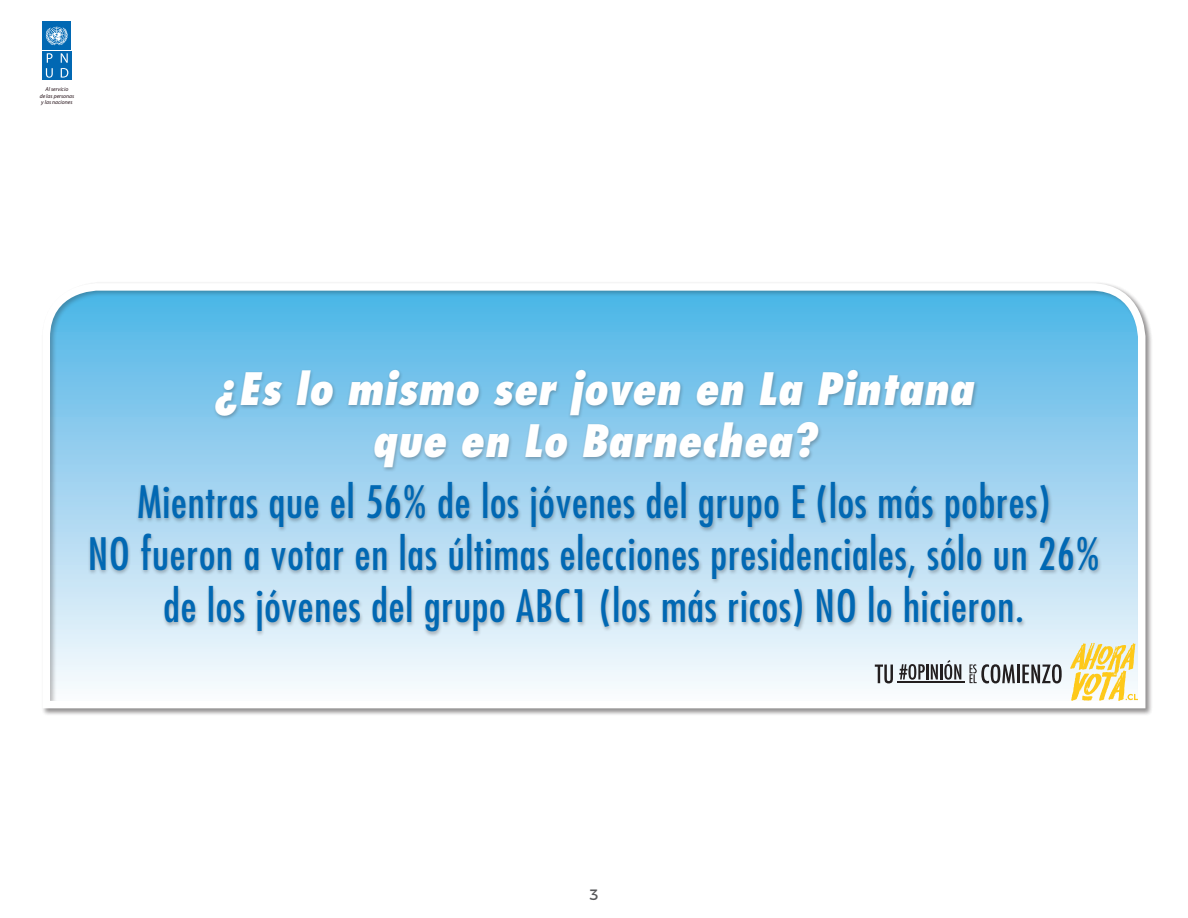
<style>
.page{position:relative;width:1188px;height:918px;background:#fff}
.page>*{position:absolute;margin:0;border:0;box-sizing:border-box;transform-origin:0 0}
.t1{font:condensed 43.5px/52.2px "Futura Std";letter-spacing:.02em;color:#0168b3;text-align:center}
.t2{font:italic 800 condensed 43.5px/52.2px "Futura Std";letter-spacing:.01em;color:#fff;text-align:center}
.t3{font:15px "Montserrat";color:#57585a}
.t4{font:italic 5.7px/6.8px "Myriad Pro";color:#231017;text-align:center}
</style>
<div class="page">
<div style="left:42px;top:51px;width:14px;height:14px;background:#0168b3"></div>
<div style="left:57px;top:51px;width:14px;height:14px;background:#0168b3"></div>
<div style="left:42px;top:66px;width:14px;height:14px;background:#0168b3"></div>
<svg style="left:46px;top:53px;width:7px;height:25px"></svg>
<svg style="left:57px;top:66px;width:14px;height:14px"></svg>
<svg style="left:61px;top:53px;width:7px;height:25px"></svg>
<div style="left:42px;top:21px;width:29px;height:29px;background:#0168b3"></div>
<svg style="left:46px;top:27px;width:22px;height:18px"></svg>
<svg style="left:43px;top:283px;width:1106px;height:429px;background:#a4d1ea"></svg>
<svg style="left:875px;top:665px;width:18px;height:18px"></svg>
<svg style="left:899px;top:660px;width:62px;height:20px"></svg>
<svg style="left:970px;top:664px;width:45px;height:19px"></svg>
<hr style="left:1017px;top:665px;width:3px;height:18px;background:#231f20">
<svg style="left:1022px;top:664px;width:40px;height:19px"></svg>
<hr style="left:897px;top:681px;width:68px;height:2px;background:#231f20">
<svg style="left:1070px;top:643px;width:68px;height:58px"></svg>
<p class="t4" style="left:40px;top:85px;width:36px">Al servicio<br>de las personas y las naciones</p>
<p class="t2" style="left:214px;top:364px;width:761px">¿Es lo mismo ser joven en La Pintana que en Lo Barnechea?</p>
<p class="t1" style="left:88px;top:475px;width:1014px">Mientras que el 56% de los jóvenes del grupo E (los más pobres)<br>NO fueron a votar en las últimas elecciones presidenciales, sólo un 26% de los jóvenes del grupo ABC1 (los más ricos) NO lo hicieron.</p>
<p class="t3" style="left:589px;top:882px;width:11px">3</p>
</div>
